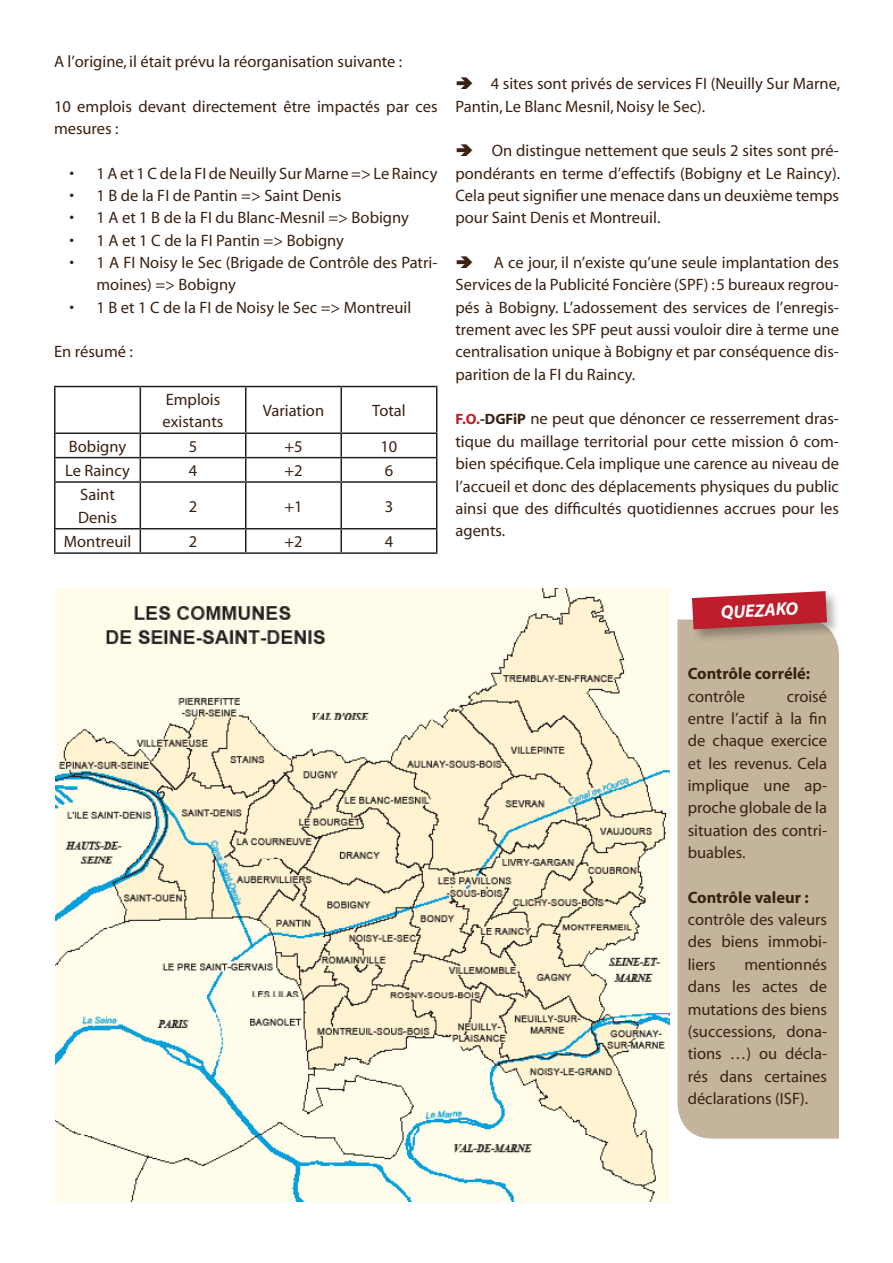
<style>
.page{position:relative;width:893px;height:1263px;background:#fff}
.page>*{position:absolute;margin:0;border:0;box-sizing:border-box;transform-origin:0 0}
.t1{font:italic 700 18px "Myriad";color:#fff}
.t2{font:16.5px/22.4px "Myriad";color:#3a2111;text-align:justify}
.t3{font:700 16.5px "Myriad";color:#3a2111}
.s1{font-weight:700;font-size:15px;color:#be1d2c}
.s2{font-weight:700;font-size:15px}
</style>
<div class="page">
<hr style="left:54px;top:386px;width:86px;height:1px;background:#231f20">
<hr style="left:54px;top:387px;width:2px;height:45px;background:#231f20">
<hr style="left:140px;top:386px;width:106px;height:1px;background:#231f20">
<hr style="left:140px;top:387px;width:1px;height:45px;background:#231f20">
<hr style="left:246px;top:386px;width:95px;height:1px;background:#231f20">
<hr style="left:245px;top:387px;width:1px;height:45px;background:#231f20">
<hr style="left:341px;top:386px;width:96px;height:1px;background:#231f20">
<hr style="left:340px;top:387px;width:2px;height:45px;background:#231f20">
<hr style="left:436px;top:387px;width:1px;height:45px;background:#231f20">
<hr style="left:54px;top:432px;width:86px;height:2px;background:#231f20">
<hr style="left:54px;top:434px;width:2px;height:23px;background:#231f20">
<hr style="left:140px;top:432px;width:106px;height:2px;background:#231f20">
<hr style="left:246px;top:432px;width:95px;height:2px;background:#231f20">
<hr style="left:341px;top:432px;width:96px;height:2px;background:#231f20">
<hr style="left:340px;top:434px;width:2px;height:23px;background:#231f20">
<hr style="left:54px;top:457px;width:86px;height:1px;background:#231f20">
<hr style="left:54px;top:458px;width:2px;height:23px;background:#231f20">
<hr style="left:140px;top:457px;width:106px;height:1px;background:#231f20">
<svg style="left:140px;top:434px;width:1px;height:47px"></svg>
<hr style="left:246px;top:457px;width:95px;height:1px;background:#231f20">
<svg style="left:245px;top:434px;width:1px;height:47px"></svg>
<hr style="left:341px;top:457px;width:96px;height:1px;background:#231f20">
<hr style="left:340px;top:458px;width:2px;height:23px;background:#231f20">
<svg style="left:436px;top:434px;width:1px;height:47px"></svg>
<hr style="left:54px;top:481px;width:86px;height:2px;background:#231f20">
<hr style="left:54px;top:483px;width:2px;height:45px;background:#231f20">
<hr style="left:140px;top:481px;width:106px;height:2px;background:#231f20">
<hr style="left:140px;top:483px;width:1px;height:45px;background:#231f20">
<hr style="left:246px;top:481px;width:95px;height:2px;background:#231f20">
<hr style="left:245px;top:483px;width:1px;height:45px;background:#231f20">
<hr style="left:341px;top:481px;width:96px;height:2px;background:#231f20">
<hr style="left:340px;top:483px;width:2px;height:45px;background:#231f20">
<hr style="left:436px;top:483px;width:1px;height:45px;background:#231f20">
<hr style="left:54px;top:528px;width:86px;height:1px;background:#231f20">
<hr style="left:54px;top:529px;width:2px;height:23px;background:#231f20">
<hr style="left:140px;top:528px;width:106px;height:1px;background:#231f20">
<svg style="left:140px;top:529px;width:1px;height:23px"></svg>
<hr style="left:246px;top:528px;width:95px;height:1px;background:#231f20">
<svg style="left:245px;top:529px;width:1px;height:23px"></svg>
<hr style="left:341px;top:528px;width:96px;height:1px;background:#231f20">
<hr style="left:340px;top:529px;width:2px;height:23px;background:#231f20">
<svg style="left:436px;top:529px;width:1px;height:23px"></svg>
<hr style="left:54px;top:552px;width:86px;height:2px;background:#231f20">
<hr style="left:140px;top:552px;width:106px;height:2px;background:#231f20">
<hr style="left:246px;top:552px;width:95px;height:2px;background:#231f20">
<hr style="left:341px;top:552px;width:96px;height:2px;background:#231f20">
<div style="left:677px;top:619px;width:162px;height:520px;background:#c3b49b"></div>
<div style="left:690px;top:589px;width:151px;height:54px;background:#231f20;opacity:.35"></div>
<svg style="left:692px;top:591px;width:135px;height:38px;background:#c03c47"></svg>
<img style="left:55px;top:589px;width:615px;height:612px">
<p class="t2" style="left:54px;top:51px;width:350px">A l’origine, il était prévu la réorganisation suivante :</p>
<p class="t2" style="left:54px;top:96px;width:385px">10 emplois devant directement être impactés par ces mesures :</p>
<p class="t2" style="left:70px;top:163px;width:369px">• 1 A et 1 C de la FI de Neuilly Sur Marne =&gt; Le Raincy</p>
<p class="t2" style="left:70px;top:185px;width:273px">• 1 B de la FI de Pantin =&gt; Saint Denis</p>
<p class="t2" style="left:70px;top:207px;width:341px">• 1 A et 1 B de la FI du Blanc-Mesnil =&gt; Bobigny</p>
<p class="t2" style="left:70px;top:230px;width:276px">• 1 A et 1 C de la FI Pantin =&gt; Bobigny</p>
<p class="t2" style="left:97px;top:252px;width:342px;text-indent:-27px">• 1 A FI Noisy le Sec (Brigade de Contrôle des Patri&shy;moines) =&gt; Bobigny</p>
<p class="t2" style="left:70px;top:297px;width:343px">• 1 B et 1 C de la FI de Noisy le Sec =&gt; Montreuil</p>
<p class="t2" style="left:54px;top:341px;width:81px">En résumé :</p>
<p class="t2" style="left:166px;top:389px;width:56px">Emplois</p>
<p class="t2" style="left:163px;top:411px;width:62px">existants</p>
<p class="t2" style="left:263px;top:400px;width:63px">Variation</p>
<p class="t2" style="left:372px;top:400px;width:35px">Total</p>
<p class="t2" style="left:69px;top:436px;width:59px">Bobigny</p>
<p class="t2" style="left:189px;top:436px;width:10px">5</p>
<p class="t2" style="left:284px;top:436px;width:20px">+5</p>
<p class="t2" style="left:380px;top:436px;width:18px">10</p>
<p class="t2" style="left:65px;top:460px;width:66px">Le Raincy</p>
<p class="t2" style="left:189px;top:460px;width:10px">4</p>
<p class="t2" style="left:284px;top:460px;width:20px">+2</p>
<p class="t2" style="left:385px;top:460px;width:10px">6</p>
<p class="t2" style="left:80px;top:484px;width:36px">Saint</p>
<p class="t2" style="left:78px;top:507px;width:40px">Denis</p>
<p class="t2" style="left:189px;top:496px;width:10px">2</p>
<p class="t2" style="left:284px;top:496px;width:20px">+1</p>
<p class="t2" style="left:385px;top:496px;width:10px">3</p>
<p class="t2" style="left:64px;top:531px;width:69px">Montreuil</p>
<p class="t2" style="left:189px;top:531px;width:10px">2</p>
<p class="t2" style="left:284px;top:531px;width:20px">+2</p>
<p class="t2" style="left:385px;top:531px;width:10px">4</p>
<p class="t2" style="left:455px;top:73px;width:386px;text-indent:35px">4 sites sont privés de services FI (Neuilly Sur Marne,<br>Pantin, Le Blanc Mesnil, Noisy le Sec).</p>
<p class="t2" style="left:455px;top:140px;width:386px;text-indent:36px">On distingue nettement que seuls 2 sites sont pré&shy;pondérants en terme d’effectifs (Bobigny et Le Raincy).<br>Cela peut signifier une menace dans un deuxième temps pour Saint Denis et Montreuil.</p>
<p class="t2" style="left:455px;top:252px;width:385px;text-indent:38px">A ce jour, il n’existe qu’une seule implantation des Services de la Publicité Foncière (SPF) : 5 bureaux regrou&shy;pés à Bobigny. L’adossement des services de l’enregis&shy;trement avec les SPF peut aussi vouloir dire à terme une centralisation unique à Bobigny et par conséquence dis&shy;parition de la FI du Raincy.</p>
<p class="t2" style="left:455px;top:408px;width:385px"><span class="s1">F.O.</span><span class="s2">-DGFiP</span> ne peut que dénoncer ce resserrement dras&shy;tique du maillage territorial pour cette mission ô com&shy;bien spécifique. Cela implique une carence au niveau de l’accueil et donc des déplacements physiques du public ainsi que des difficultés quotidiennes accrues pour les agents.</p>
<p class="t1" style="left:720px;top:603px;width:79px;rotate:-3deg">QUEZAKO</p>
<p class="t3" style="left:688px;top:665px;width:124px">Contrôle corrélé:</p>
<p class="t2" style="left:688px;top:686px;width:59px">contrôle</p>
<p class="t2" style="left:688px;top:686px;width:141px;text-indent:99px">croisé entre l’actif à la fin de chaque exercice et les revenus. Cela implique une ap&shy;proche globale de la situation des contri&shy;buables.</p>
<p class="t3" style="left:688px;top:889px;width:122px">Contrôle valeur :</p>
<p class="t2" style="left:688px;top:909px;width:141px">contrôle des valeurs des biens immobi&shy;liers</p>
<p class="t2" style="left:688px;top:954px;width:141px;text-indent:57px">mentionnés dans les actes de mutations des biens (successions, dona&shy;tions …) ou décla&shy;rés dans certaines déclarations (ISF).</p>
</div>
